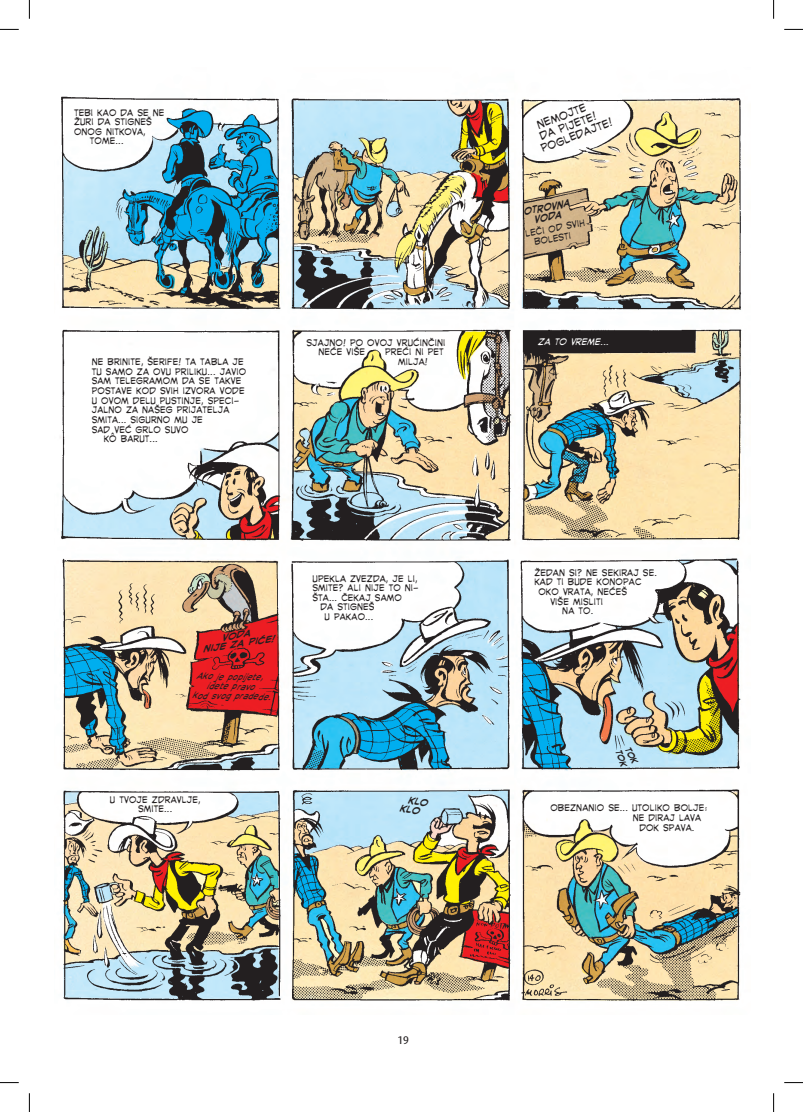
<style>
.page{position:relative;width:803px;height:1112px;background:#fff}
.page>*{position:absolute;margin:0;border:0;box-sizing:border-box;transform-origin:0 0}
.t1{font:15.88px/11.6px "ZM Carobnaknjiga";color:#231f20;scale:.95 1}
.t2{font:13.12px/9.6px "ZM Carobnaknjiga";letter-spacing:.01em;color:#231f20;scale:.95 1}
.t3{font:italic 13.12px/9.6px "ZM Carobnaknjiga";color:#231f20;text-align:center;scale:.9 1}
.t4{font:italic 13.12px "ZM Carobnaknjiga";letter-spacing:.01em;color:#fff;scale:.95 1}
.t5{font:700 13.12px/9.6px "ZM Carobnaknjiga";color:#231f20;text-align:center;scale:.95 1}
.t6{font:italic 700 13.12px/9.6px "ZM Carobnaknjiga";color:#231f20;text-align:center;scale:.95 1}
.t7{font:italic 700 11.88px/8.6px "ZM Carobnaknjiga";color:#231f20;text-align:center;scale:1.1 1}
.t8{font:condensed 11.75px "Myriad Pro";color:#231f20;scale:1.25 1}
</style>
<div class="page">
<img style="left:60px;top:96px;width:682px;height:905px">
<svg style="left:0;top:29px;width:19px;height:1px"></svg>
<svg style="left:784px;top:29px;width:19px;height:1px"></svg>
<svg style="left:0;top:1082px;width:19px;height:1px"></svg>
<svg style="left:784px;top:1082px;width:19px;height:1px"></svg>
<svg style="left:29px;top:0;width:1px;height:19px"></svg>
<svg style="left:29px;top:1093px;width:1px;height:18px"></svg>
<svg style="left:773px;top:0;width:1px;height:19px"></svg>
<svg style="left:773px;top:1093px;width:1px;height:18px"></svg>
<svg style="left:615px;top:746px;width:24px;height:22px"></svg>
<p class="t2" style="left:74px;top:108px;width:97px">TEBI KAO DA SE NE</p>
<p class="t2" style="left:74px;top:117px;width:83px">ŽURI DA STIGNEŠ</p>
<p class="t2" style="left:74px;top:127px;width:77px">ONOG NITKOVA,</p>
<p class="t2" style="left:90px;top:136px;width:37px">TOME...</p>
<p class="t2" style="left:92px;top:357px;width:162px">NE BRINITE, ŠERIFE! TA TABLA JE</p>
<p class="t2" style="left:92px;top:367px;width:164px">TU SAMO ZA OVU PRILIKU... JAVIO</p>
<p class="t2" style="left:92px;top:376px;width:159px">SAM TELEGRAMOM DA SE TAKVE</p>
<p class="t2" style="left:92px;top:386px;width:162px">POSTAVE KOD SVIH IZVORA VODE</p>
<p class="t2" style="left:92px;top:395px;width:157px">U OVOM DELU PUSTINJE, SPECI-</p>
<p class="t2" style="left:92px;top:405px;width:146px">JALNO ZA NAŠEG PRIJATELJA</p>
<p class="t2" style="left:92px;top:415px;width:118px">SMITA... SIGURNO MU JE</p>
<p class="t2" style="left:92px;top:424px;width:103px">SAD VEĆ GRLO SUVO</p>
<p class="t2" style="left:104px;top:434px;width:58px">KÔ BARUT...</p>
<p class="t2" style="left:318px;top:337px;width:135px;text-indent:-12px">SJAJNO! PO OVOJ VRUĆINČINI<br>NEĆE VIŠE</p>
<p class="t2" style="left:385px;top:347px;width:63px;text-align:center">PREĆI NI PET<br>MILJA!</p>
<p class="t7" style="left:201px;top:636px;width:67px;rotate:-9deg">VODA<br>NIJE ZA PIĆE!</p>
<p class="t3" style="left:192px;top:671px;width:89px;rotate:1deg">Ako je popijete, idete pravo<br>kod svog pradede.</p>
<p class="t2" style="left:312px;top:573px;width:112px">UPEKLA ZVEZDA, JE LI,</p>
<p class="t2" style="left:312px;top:583px;width:113px">SMITE? ALI NIJE TO NI-</p>
<p class="t2" style="left:312px;top:592px;width:96px">ŠTA... ČEKAJ SAMO</p>
<p class="t2" style="left:320px;top:602px;width:58px">DA STIGNEŠ</p>
<p class="t2" style="left:324px;top:612px;width:53px">U PAKAO...</p>
<p class="t1" style="left:531px;top:122px;width:81px;rotate:-21deg">NEMOJTE<br>DA PIJETE!<br>POGLEDAJTE!</p>
<p class="t5" style="left:523px;top:207px;width:51px;rotate:-11deg">OTROVNA<br>VODA</p>
<p class="t2" style="left:531px;top:228px;width:58px;text-indent:-7px;rotate:-11deg">LEČI OD SVIH<br>BOLESTI</p>
<p class="t4" style="left:538px;top:335px;width:76px">ZA TO VREME...</p>
<p class="t2" style="left:534px;top:567px;width:131px">ŽEDAN SI? NE SEKIRAJ SE.</p>
<p class="t2" style="left:534px;top:577px;width:114px">KAD TI BUDE KONOPAC</p>
<p class="t2" style="left:538px;top:587px;width:95px">OKO VRATA, NEĆEŠ</p>
<p class="t2" style="left:550px;top:596px;width:57px">VIŠE MISLITI</p>
<p class="t2" style="left:562px;top:606px;width:34px">NA TO.</p>
<p class="t2" style="left:110px;top:794px;width:97px;text-align:center">U TVOJE ZDRAVLJE,<br>SMITE...</p>
<p class="t2" style="left:550px;top:803px;width:167px">OBEZNANIO SE... UTOLIKO BOLJE:</p>
<p class="t2" style="left:633px;top:812px;width:74px">NE DIRAJ LAVA</p>
<p class="t2" style="left:639px;top:822px;width:60px">DOK SPAVA.</p>
<p class="t6" style="left:403px;top:793px;width:29px;rotate:12deg">KLO<br>KLO</p>
<p class="t8" style="left:398px;top:1033px;width:11px">19</p>
</div>
